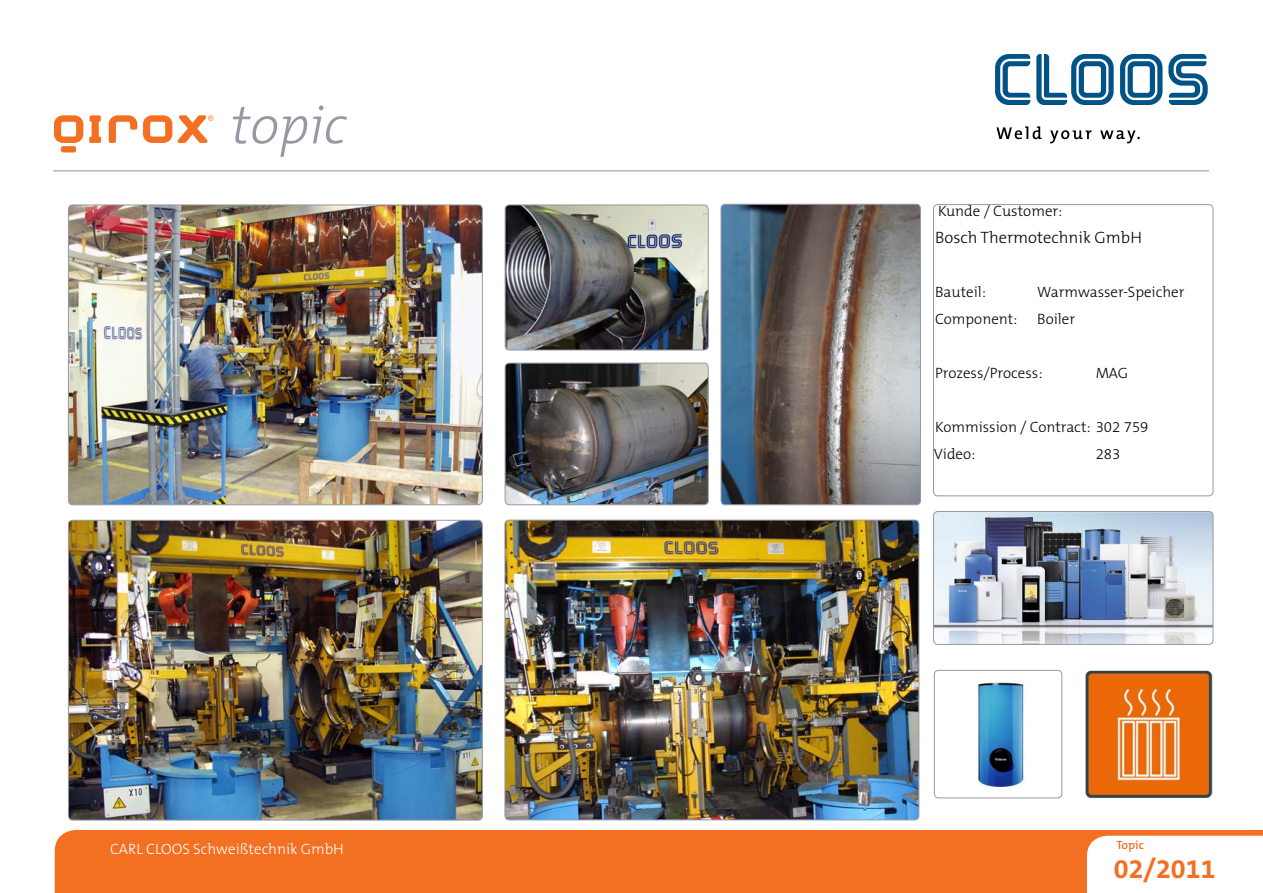
<style>
.page{position:relative;width:1263px;height:893px;background:#fff}
.page>*{position:absolute;margin:0;border:0;box-sizing:border-box;transform-origin:0 0}
.t1{font:italic 300 54px "The Mix B3";color:#9898a4}
.t2{font:700 27px "The Mix B7";color:#f36f21}
.t3{font:300 16.5px "The Mix B3";color:#000}
.t4{font:300 15px/27px "The Mix B3";color:#000}
.t5{font:300 15px "The Mix B3";color:#fff}
.t6{font:600 12px "The Mix B6";color:#f36f21}
</style>
<div class="page">
<hr style="left:53px;top:170px;width:1156px;height:1px;background:#939598">
<svg style="left:996px;top:126px;width:46px;height:13px"></svg>
<svg style="left:1050px;top:130px;width:41px;height:13px"></svg>
<svg style="left:1100px;top:130px;width:40px;height:13px"></svg>
<svg style="left:1120px;top:54px;width:42px;height:51px"></svg>
<svg style="left:995px;top:54px;width:35px;height:51px"></svg>
<svg style="left:1036px;top:54px;width:78px;height:51px"></svg>
<svg style="left:1168px;top:54px;width:40px;height:51px"></svg>
<div style="left:55px;top:830px;width:1208px;height:63px;background:#f36f21"></div>
<svg style="left:1085px;top:834px;width:178px;height:59px"></svg>
<svg style="left:89px;top:115px;width:12px;height:28px"></svg>
<svg style="left:54px;top:115px;width:29px;height:37px"></svg>
<svg style="left:143px;top:115px;width:29px;height:28px"></svg>
<svg style="left:178px;top:115px;width:35px;height:28px"></svg>
<svg style="left:109px;top:115px;width:28px;height:28px"></svg>
<div style="left:933px;top:204px;width:280px;height:292px;border:1px solid #9898a4;border-radius:4px"></div>
<img style="left:1085px;top:670px;width:128px;height:128px">
<img style="left:977px;top:682px;width:47px;height:105px">
<div style="left:934px;top:670px;width:128px;height:128px;border:1px solid #9898a4;border-radius:4px"></div>
<img style="left:505px;top:205px;width:203px;height:145px">
<div style="left:505px;top:205px;width:203px;height:145px;border:1px solid #9898a4;border-radius:4px"></div>
<img style="left:935px;top:511px;width:278px;height:133px">
<div style="left:933px;top:511px;width:280px;height:134px;border:1px solid #9898a4;border-radius:4px"></div>
<img style="left:68px;top:205px;width:414px;height:300px">
<div style="left:68px;top:205px;width:415px;height:300px;border:1px solid #9898a4;border-radius:4px"></div>
<img style="left:505px;top:363px;width:203px;height:142px">
<div style="left:505px;top:363px;width:203px;height:142px;border:1px solid #9898a4;border-radius:4px"></div>
<img style="left:721px;top:204px;width:199px;height:301px">
<div style="left:721px;top:204px;width:200px;height:301px;border:1px solid #9898a4;border-radius:4px"></div>
<img style="left:68px;top:520px;width:414px;height:300px">
<div style="left:68px;top:520px;width:415px;height:300px;border:1px solid #9898a4;border-radius:4px"></div>
<img style="left:505px;top:520px;width:414px;height:300px">
<div style="left:505px;top:520px;width:414px;height:300px;border:1px solid #9898a4;border-radius:4px"></div>
<h1 class="t1" style="left:231px;top:96px;width:117px">topic</h1>
<p class="t5" style="left:110px;top:841px;width:235px">CARL CLOOS Schweißtechnik GmbH</p>
<p class="t4" style="left:938px;top:198px;width:126px">Kunde / Customer:</p>
<p class="t3" style="left:935px;top:228px;width:208px">Bosch Thermotechnik GmbH</p>
<p class="t4" style="left:935px;top:279px;width:52px">Bauteil:</p>
<p class="t4" style="left:1037px;top:279px;width:149px">Warmwasser-Speicher</p>
<p class="t4" style="left:935px;top:306px;width:84px">Component:</p>
<p class="t4" style="left:1037px;top:306px;width:39px">Boiler</p>
<p class="t4" style="left:935px;top:360px;width:109px">Prozess/Process:</p>
<p class="t4" style="left:1096px;top:360px;width:34px">MAG</p>
<p class="t4" style="left:934px;top:414px;width:216px">Kommission / Contract: 302 759<br>Video:</p>
<p class="t4" style="left:1096px;top:441px;width:26px">283</p>
<p class="t6" style="left:1116px;top:838px;width:29px">Topic</p>
<h2 class="t2" style="left:1114px;top:855px;width:103px">02/2011</h2>
</div>
